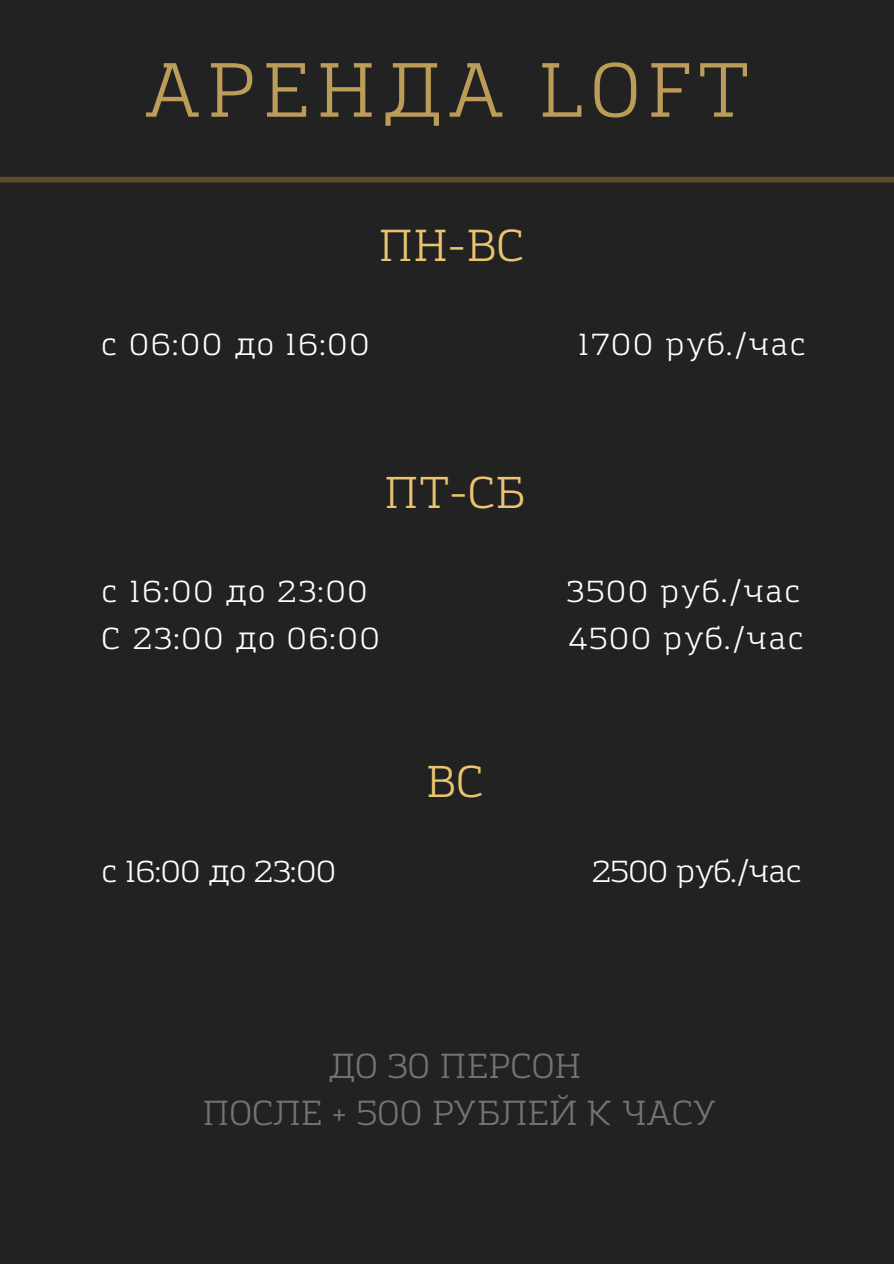
<style>
.page{position:relative;width:894px;height:1264px;background:#fff}
.page>*{position:absolute;margin:0;border:0;box-sizing:border-box;transform-origin:0 0}
.t1{font:75.45px "Amazing Grotesk";letter-spacing:.09em;color:#bb9c58}
.t2{font:43.95px "Amazing Grotesk";color:#ebc46f}
.t3{font:43.8px "Amazing Grotesk";color:#ebc46f}
.t4{font:34.2px "Amazing Grotesk";color:#737373}
.t5{font:29.85px "Amazing Grotesk";letter-spacing:.07em;color:#fff}
.t6{font:29.85px "Amazing Grotesk";color:#fff}
</style>
<div class="page">
<div style="left:0;top:0;width:893px;height:1263px;background:#222"></div>
<div style="left:0;top:177px;width:893px;height:5px;background:#5d4d2a"></div>
<p class="t1" style="left:145px;top:59px;width:606px">АРЕНДА LOFT</p>
<p class="t2" style="left:378px;top:227px;width:147px">ПН-ВС</p>
<p class="t5" style="left:101px;top:332px;width:270px">с 06:00 до 16:00</p>
<p class="t5" style="left:578px;top:332px;width:229px">1700 руб./час</p>
<p class="t3" style="left:384px;top:474px;width:142px">ПТ-СБ</p>
<p class="t5" style="left:101px;top:579px;width:267px">с 16:00 до 23:00</p>
<p class="t5" style="left:566px;top:579px;width:236px">3500 руб./час</p>
<p class="t5" style="left:101px;top:626px;width:279px">С 23:00 до 06:00</p>
<p class="t5" style="left:567px;top:626px;width:237px">4500 руб./час</p>
<p class="t3" style="left:426px;top:762px;width:59px">ВС</p>
<p class="t5" style="left:101px;top:859px;width:236px">с 16:00 до 23:00</p>
<p class="t6" style="left:591px;top:859px;width:211px">2500 руб./час</p>
<p class="t4" style="left:328px;top:1051px;width:254px">ДО 30 ПЕРСОН</p>
<p class="t4" style="left:203px;top:1098px;width:515px">ПОСЛЕ + 500 РУБЛЕЙ К ЧАСУ</p>
</div>
